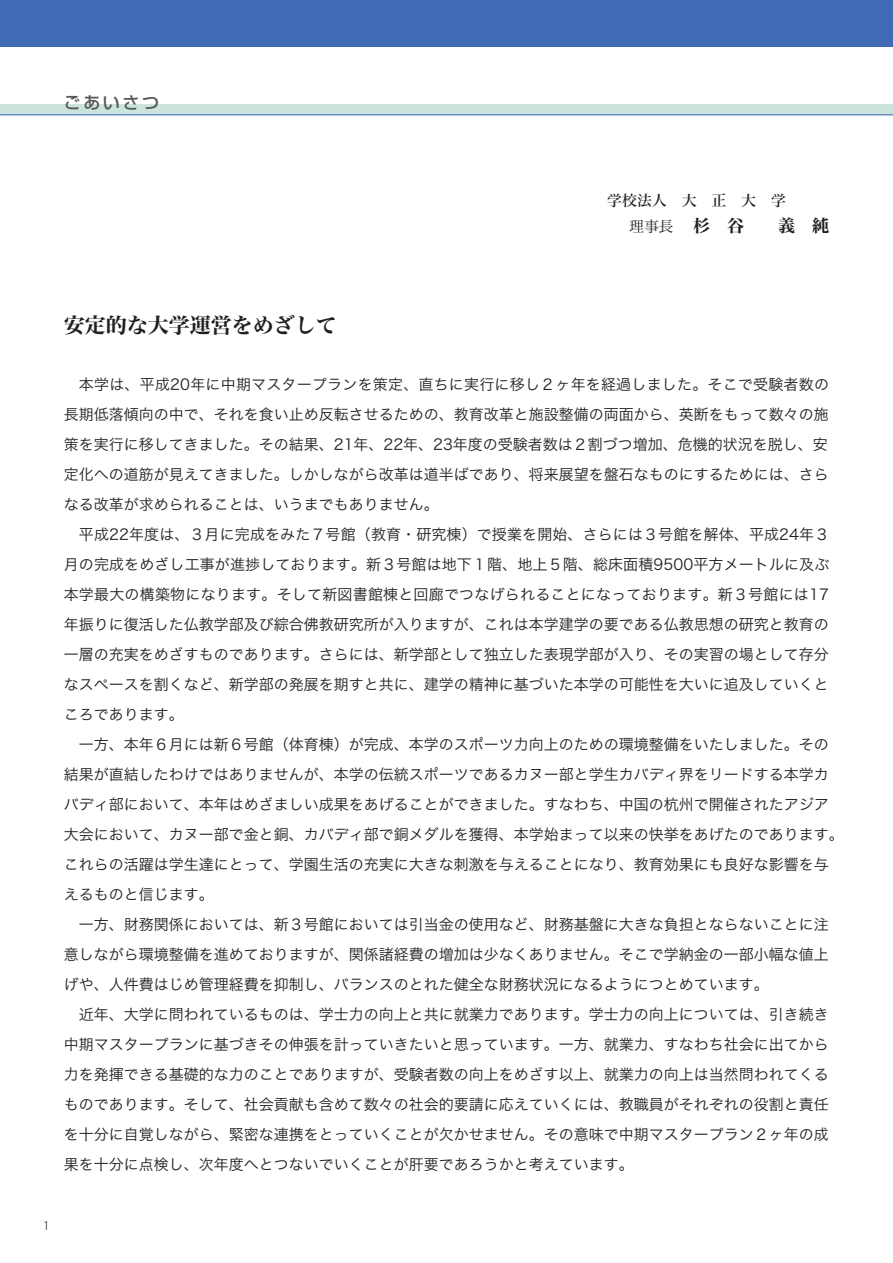
<style>
.page{position:relative;width:893px;height:1263px;background:#fff}
.page>*{position:absolute;margin:0;border:0;box-sizing:border-box;transform-origin:0 0}
.t1{font:21px "Hira Min Std W7";color:#231f20}
.t2{font:16.95px "Hira Min Std W7";color:#231f20}
.t3{font:500 16.95px "Shin Go Pro";letter-spacing:.15em;color:#57585a}
.t4{font:15px/30px "Hira Kaku Std W3";color:#231f20}
.t5{font:14.85px "Hira Min Std W5";color:#231f20}
.t6{font:14.85px "Hira Min Std W3";color:#231f20}
.t7{font:300 11.7px "Koz Go Std";color:#231f20}
</style>
<div class="page">
<div style="left:0;top:104px;width:893px;height:11px;background:#cbe5de"></div>
<div style="left:0;top:0;width:893px;height:47px;background:#406ab4"></div>
<hr style="left:0;top:114px;width:893px;height:1px;background:#406ab4">
<p class="t3" style="left:64px;top:88px;width:97px">ごあいさつ</p>
<p class="t5" style="left:607px;top:189px;width:180px">学校法人　大　正　大　学</p>
<p class="t2" style="left:693px;top:213px;width:138px">杉　谷　　義　純</p>
<p class="t6" style="left:629px;top:215px;width:46px">理事長</p>
<p class="t1" style="left:64px;top:310px;width:274px">安定的な大学運営をめざして</p>
<p class="t4" style="left:64px;top:369px;width:782px">　本学は、平成20年に中期マスタープランを策定、直ちに実行に移し２ヶ年を経過しました。そこで受験者数の長期低落傾向の中で、それを食い止め反転させるための、教育改革と施設整備の両面から、英断をもって数々の施策を実行に移してきました。その結果、21年、22年、23年度の受験者数は２割づつ増加、危機的状況を脱し、安定化への道筋が見えてきました。しかしながら改革は道半ばであり、将来展望を盤石なものにするためには、さらなる改革が求められることは、いうまでもありません。<br>　平成22年度は、３月に完成をみた７号館（教育・研究棟）で授業を開始、さらには３号館を解体、平成24年３月の完成をめざし工事が進捗しております。新３号館は地下１階、地上５階、総床面積9500平方メートルに及ぶ本学最大の構築物になります。そして新図書館棟と回廊でつなげられることになっております。新３号館には17年振りに復活した仏教学部及び綜合佛教研究所が入りますが、これは本学建学の要である仏教思想の研究と教育の一層の充実をめざすものであります。さらには、新学部として独立した表現学部が入り、その実習の場として存分なスペースを割くなど、新学部の発展を期すと共に、建学の精神に基づいた本学の可能性を大いに追及していくところであります。<br>　一方、本年６月には新６号館（体育棟）が完成、本学のスポーツ力向上のための環境整備をいたしました。その結果が直結したわけではありませんが、本学の伝統スポーツであるカヌー部と学生カバディ界をリードする本学カバディ部において、本年はめざましい成果をあげることができました。すなわち、中国の杭州で開催されたアジア大会において、カヌー部で金と銅、カバディ部で銅メダルを獲得、本学始まって以来の快挙をあげたのであります。これらの活躍は学生達にとって、学園生活の充実に大きな刺激を与えることになり、教育効果にも良好な影響を与えるものと信じます。<br>　一方、財務関係においては、新３号館においては引当金の使用など、財務基盤に大きな負担とならないことに注意しながら環境整備を進めておりますが、関係諸経費の増加は少なくありません。そこで学納金の一部小幅な値上げや、人件費はじめ管理経費を抑制し、バランスのとれた健全な財務状況になるようにつとめています。<br>　近年、大学に問われているものは、学士力の向上と共に就業力であります。学士力の向上については、引き続き中期マスタープランに基づきその伸張を計っていきたいと思っています。一方、就業力、すなわち社会に出てから力を発揮できる基礎的な力のことでありますが、受験者数の向上をめざす以上、就業力の向上は当然問われてくるものであります。そして、社会貢献も含めて数々の社会的要請に応えていくには、教職員がそれぞれの役割と責任を十分に自覚しながら、緊密な連携をとっていくことが欠かせません。その意味で中期マスタープラン２ヶ年の成果を十分に点検し、次年度へとつないでいくことが肝要であろうかと考えています。</p>
<p class="t7" style="left:43px;top:1218px;width:8px">1</p>
</div>
